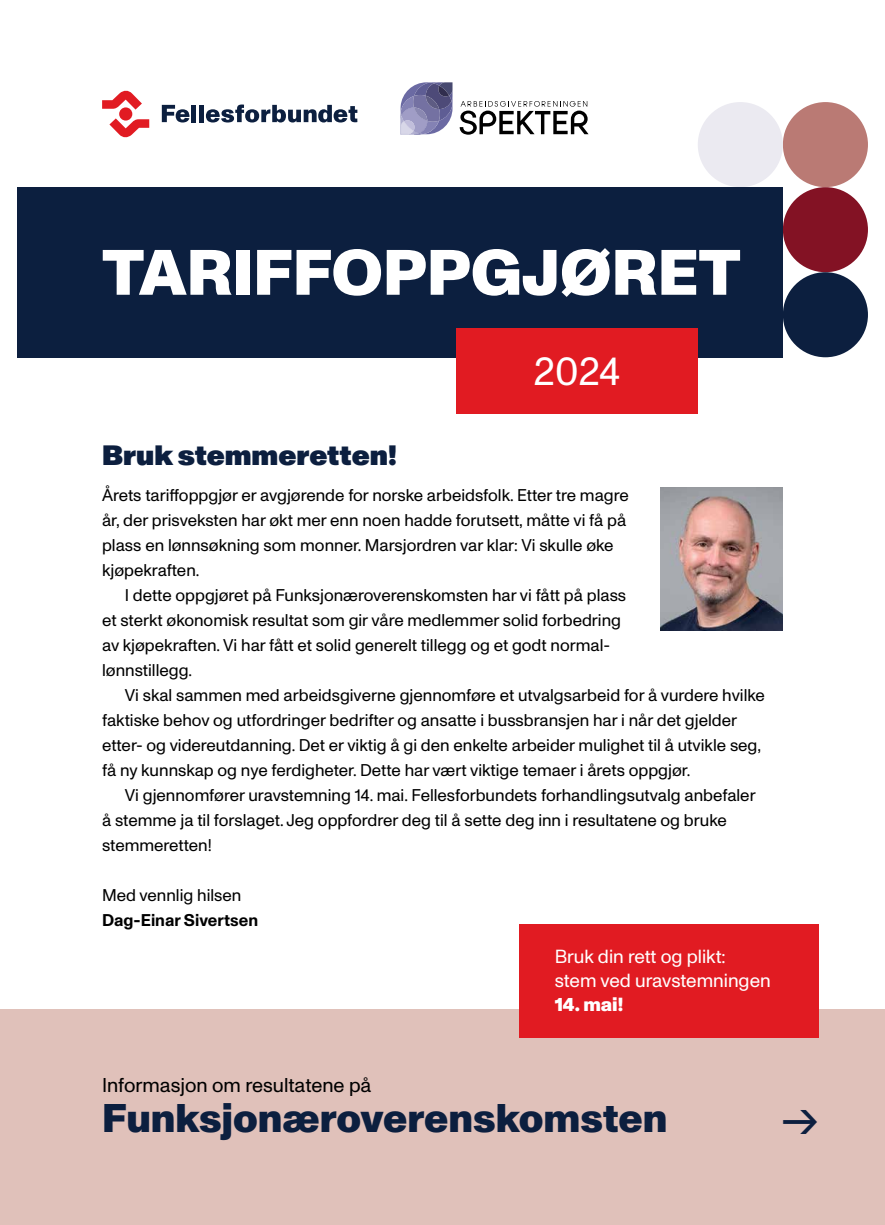
<style>
.page{position:relative;width:885px;height:1225px;background:#fff}
.page>*{position:absolute;margin:0;border:0;box-sizing:border-box;transform-origin:0 0}
.t1{font:800 64px "Fellesforbundet Monument Grotesk";color:#fff}
.t2{font:48px "Fellesforbundet Monument Grotesk";color:#0c1f3f}
.t3{font:800 40px "Fellesforbundet Monument Grotesk";color:#0c1f3f}
.t4{font:40px "Fellesforbundet Monument Grotesk";color:#fff}
.t5{font:900 28px "Fellesforbundet Monument Grotesk";color:#0c1f3f}
.t6{font:20px "Fellesforbundet Monument Grotesk";color:#000}
.t7{font:19px/24px "Fellesforbundet Monument Grotesk";color:#fff}
.t8{font:800 19px "Fellesforbundet Monument Grotesk";color:#fff}
.t9{font:17px/25px "Fellesforbundet Monument Grotesk";color:#000}
.t10{font:700 17px "Fellesforbundet Monument Grotesk";color:#000}
</style>
<div class="page">
<div style="left:782px;top:187px;width:85px;height:85px;background:#831224;border-radius:50%"></div>
<div style="left:782px;top:102px;width:85px;height:85px;background:#ba7a74;border-radius:50%"></div>
<div style="left:697px;top:102px;width:85px;height:85px;background:#ebeaf1;border-radius:50%"></div>
<div style="left:782px;top:272px;width:85px;height:85px;background:#0c1f3f;border-radius:50%"></div>
<div style="left:0;top:1009px;width:884px;height:216px;background:#e0c1ba"></div>
<div style="left:17px;top:187px;width:765px;height:170px;background:#0c1f3f"></div>
<div style="left:119px;top:107px;width:13px;height:14px;background:#e11b22;border-radius:50%"></div>
<svg style="left:102px;top:91px;width:40px;height:19px"></svg>
<svg style="left:109px;top:118px;width:40px;height:19px"></svg>
<svg style="left:162px;top:105px;width:27px;height:17px"></svg>
<div style="left:191px;top:105px;width:5px;height:17px;background:#0c1f3f"></div>
<div style="left:199px;top:105px;width:5px;height:17px;background:#0c1f3f"></div>
<svg style="left:206px;top:104px;width:151px;height:18px"></svg>
<div style="left:456px;top:329px;width:241px;height:85px;background:#e11b22"></div>
<div style="left:518px;top:924px;width:300px;height:113px;background:#e11b22"></div>
<img style="left:660px;top:488px;width:122px;height:142px">
<svg style="left:459px;top:101px;width:129px;height:34px"></svg>
<svg style="left:400px;top:82px;width:52px;height:53px;background:#8a88af"></svg>
<h1 class="t1" style="left:102px;top:233px;width:640px">TARIFFOPPGJØRET</h1>
<h3 class="t4" style="left:534px;top:348px;width:88px">2024</h3>
<h3 class="t5" style="left:102px;top:437px;width:296px">Bruk stemmeretten!</h3>
<p class="t9" style="left:102px;top:482px;width:528px">Årets tariffoppgjør er avgjørende for norske arbeidsfolk. Etter tre magre år, der prisveksten har økt mer enn noen hadde forutsett, måtte vi få på plass en lønnsøkning som monner. Marsjordren var klar: Vi skulle øke kjøpekraften.</p>
<p class="t9" style="left:102px;top:582px;width:525px;text-indent:23px">I dette oppgjøret på Funksjonæroverenskomsten har vi fått på plass et sterkt økonomisk resultat som gir våre medlemmer solid forbedring av kjøpekraften. Vi har fått et solid generelt tillegg og et godt normal&shy;lønnstillegg.</p>
<p class="t9" style="left:102px;top:683px;width:664px;text-indent:23px">Vi skal sammen med arbeidsgiverne gjennomføre et utvalgsarbeid for å vurdere hvilke faktiske behov og utfordringer bedrifter og ansatte i bussbransjen har i når det gjelder etter- og videreutdanning. Det er viktig å gi den enkelte arbeider mulighet til å utvikle seg, få ny kunnskap og nye ferdigheter. Dette har vært viktige temaer i årets oppgjør.</p>
<p class="t9" style="left:102px;top:783px;width:655px;text-indent:23px">Vi gjennomfører uravstemning 14. mai. Fellesforbundets forhandlingsutvalg anbefaler å stemme ja til forslaget. Jeg oppfordrer deg til å sette deg inn i resultatene og bruke stemmeretten!</p>
<p class="t9" style="left:102px;top:883px;width:141px">Med vennlig hilsen</p>
<p class="t10" style="left:102px;top:910px;width:157px">Dag-Einar Sivertsen</p>
<p class="t7" style="left:554px;top:944px;width:217px">Bruk din rett og plikt: stem ved uravstemningen</p>
<p class="t8" style="left:554px;top:993px;width:70px">14. mai!</p>
<p class="t6" style="left:102px;top:1074px;width:271px">Informasjon om resultatene på</p>
<h3 class="t3" style="left:102px;top:1093px;width:566px">Funksjonæroverenskomsten</h3>
<h2 class="t2" style="left:781px;top:1090px;width:38px">→</h2>
</div>
